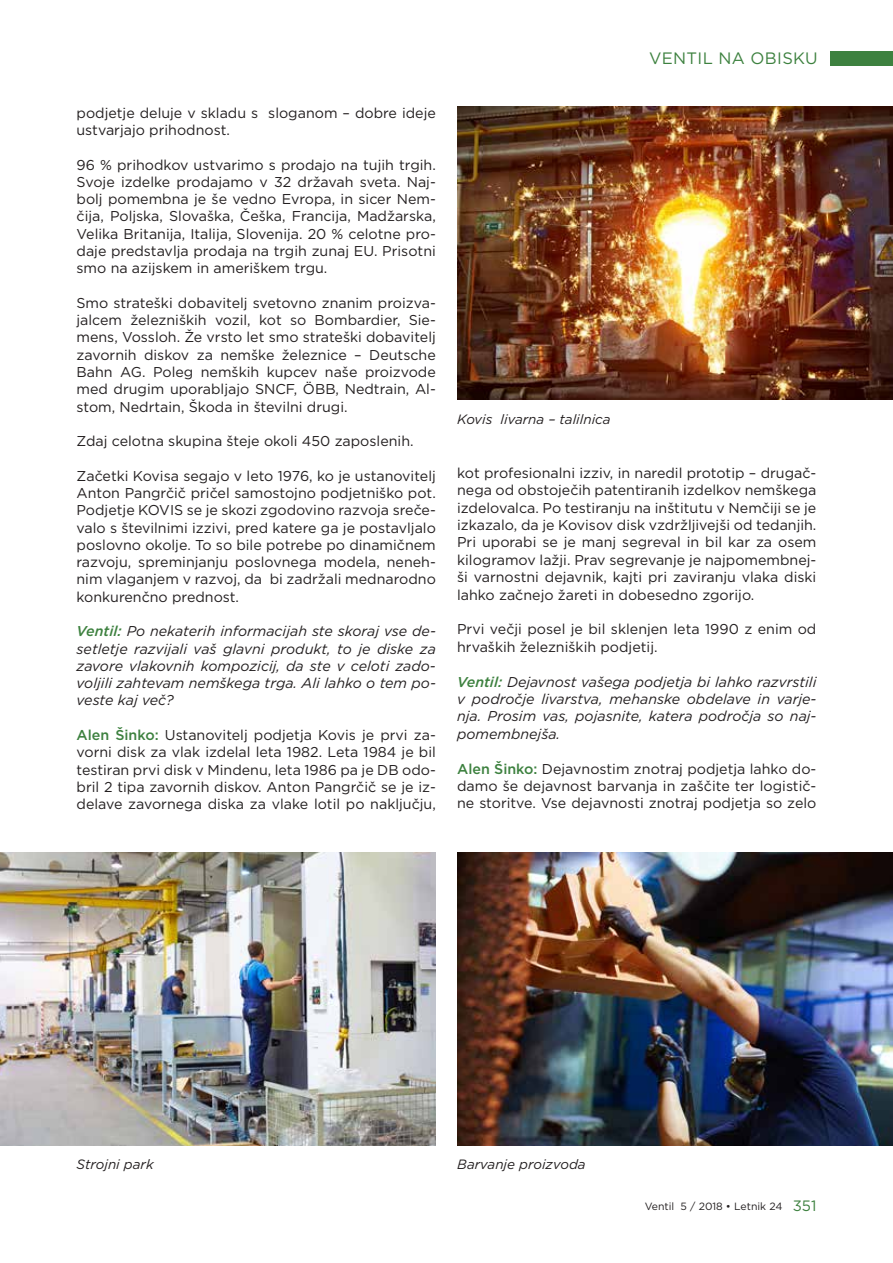
<style>
.page{position:relative;width:893px;height:1263px;background:#fff}
.page>*{position:absolute;margin:0;border:0;box-sizing:border-box;transform-origin:0 0}
.t1{font:16.5px "Gotham";letter-spacing:.02em;color:#3d813f}
.t2{font:15px "Gotham";color:#3d813f}
.t3{font:14.25px/17.2px "Gotham";color:#231f20;text-align:justify}
.t4{font:italic 14.25px/17.2px "Gotham";color:#231f20;text-align:justify}
.t5{font:italic 13.5px "Gotham";color:#231f20}
.t6{font:10.5px "Gotham";color:#231f20}
.s1{font-weight:500;color:#3d813f}
</style>
<div class="page">
<div style="left:831px;top:51px;width:62px;height:14px;background:#3d813f"></div>
<img style="left:457px;top:106px;width:436px;height:294px">
<img style="left:457px;top:852px;width:436px;height:294px">
<img style="left:0;top:852px;width:436px;height:294px">
<p class="t3" style="left:77px;top:104px;width:361px">podjetje deluje v skladu s sloganom – dobre ideje ustvarjajo prihodnost.</p>
<p class="t3" style="left:77px;top:156px;width:361px">96 % prihodkov ustvarimo s prodajo na tujih trgih.<br>Svoje izdelke prodajamo v 32 državah sveta. Naj&shy;bolj pomembna je še vedno Evropa, in sicer Nem&shy;čija, Poljska, Slovaška, Češka, Francija, Madžarska, Velika Britanija, Italija, Slovenija. 20 % celotne pro&shy;daje predstavlja prodaja na trgih zunaj EU. Prisotni smo na azijskem in ameriškem trgu.</p>
<p class="t3" style="left:77px;top:294px;width:361px">Smo strateški dobavitelj svetovno znanim proizva&shy;jalcem železniških vozil, kot so Bombardier, Sie&shy;mens, Vossloh. Že vrsto let smo strateški dobavitelj zavornih diskov za nemške železnice – Deutsche Bahn AG. Poleg nemških kupcev naše proizvode med drugim uporabljajo SNCF, ÖBB, Nedtrain, Al&shy;stom, Nedrtain, Škoda in številni drugi.</p>
<p class="t3" style="left:77px;top:432px;width:339px">Zdaj celotna skupina šteje okoli 450 zaposlenih.</p>
<p class="t3" style="left:77px;top:467px;width:361px">Začetki Kovisa segajo v leto 1976, ko je ustanovitelj Anton Pangrčič pričel samostojno podjetniško pot.<br>Podjetje KOVIS se je skozi zgodovino razvoja sreče&shy;valo s številnimi izzivi, pred katere ga je postavljalo poslovno okolje. To so bile potrebe po dinamičnem razvoju, spreminjanju poslovnega modela, neneh&shy;nim vlaganjem v razvoj, da bi zadržali mednarodno konkurenčno prednost.</p>
<p class="t4" style="left:77px;top:622px;width:361px"><span class="s1">Ventil:</span> Po nekaterih informacijah ste skoraj vse de&shy;setletje razvijali vaš glavni produkt, to je diske za zavore vlakovnih kompozicij, da ste v celoti zado&shy;voljili zahtevam nemškega trga. Ali lahko o tem po&shy;veste kaj več?</p>
<p class="t3" style="left:77px;top:726px;width:361px"><span class="s1">Alen Šinko:</span> Ustanovitelj podjetja Kovis je prvi za&shy;vorni disk za vlak izdelal leta 1982. Leta 1984 je bil testiran prvi disk v Mindenu, leta 1986 pa je DB odo&shy;bril 2 tipa zavornih diskov. Anton Pangrčič se je iz&shy;delave zavornega diska za vlake lotil po naključju,</p>
<p class="t1" style="left:649px;top:48px;width:170px">VENTIL NA OBISKU</p>
<p class="t5" style="left:457px;top:410px;width:155px">Kovis livarna – talilnica</p>
<p class="t3" style="left:457px;top:464px;width:361px">kot profesionalni izziv, in naredil prototip – drugač&shy;nega od obstoječih patentiranih izdelkov nemškega izdelovalca. Po testiranju na inštitutu v Nemčiji se je izkazalo, da je Kovisov disk vzdržljivejši od tedanjih.<br>Pri uporabi se je manj segreval in bil kar za osem kilogramov lažji. Prav segrevanje je najpomembnej&shy;ši varnostni dejavnik, kajti pri zaviranju vlaka diski lahko začnejo žareti in dobesedno zgorijo.</p>
<p class="t3" style="left:457px;top:620px;width:361px">Prvi večji posel je bil sklenjen leta 1990 z enim od hrvaških železniških podjetij.</p>
<p class="t4" style="left:457px;top:673px;width:361px"><span class="s1">Ventil:</span> Dejavnost vašega podjetja bi lahko razvrstili v področje livarstva, mehanske obdelave in varje&shy;nja. Prosim vas, pojasnite, katera področja so naj&shy;pomembnejša.</p>
<p class="t3" style="left:457px;top:759px;width:361px"><span class="s1">Alen Šinko:</span> Dejavnostim znotraj podjetja lahko do&shy;damo še dejavnost barvanja in zaščite ter logistič&shy;ne storitve. Vse dejavnosti znotraj podjetja so zelo</p>
<p class="t5" style="left:77px;top:1156px;width:79px">Strojni park</p>
<p class="t5" style="left:457px;top:1156px;width:130px">Barvanje proizvoda</p>
<p class="t6" style="left:645px;top:1199px;width:139px">Ventil 5 / 2018 • Letnik 24</p>
<p class="t2" style="left:793px;top:1196px;width:25px">351</p>
</div>
